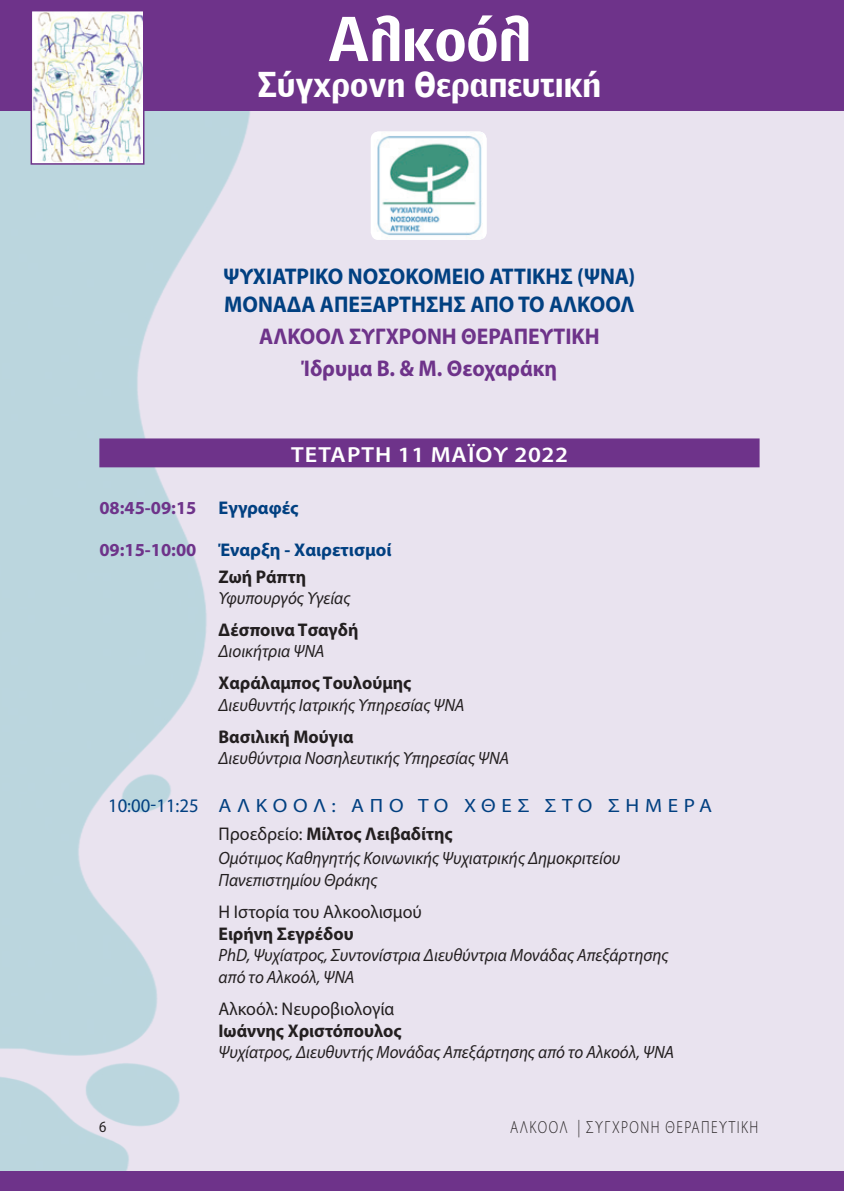
<style>
.page{position:relative;width:844px;height:1191px;background:#fff}
.page>*{position:absolute;margin:0;border:0;box-sizing:border-box;transform-origin:0 0}
.t1{font:700 60.2px "PF Bell Gothic";color:#fff}
.t2{font:700 34.3px "PF Bell Gothic";color:#fff}
.t3{font:700 22.75px "Myriad Pro";color:#014081;scale:.95 1}
.t4{font:700 22.75px/32.2px "Myriad Pro";color:#6e338a;scale:.95 1}
.t5{font:600 21.88px "Myriad Pro";letter-spacing:.04em;color:#fff;scale:1.1 1}
.t6{font:19.25px "Myriad Pro";letter-spacing:.27em;color:#014081}
.t7{font:700 18.38px "Myriad Pro";color:#231f20}
.t8{font:18.38px "Myriad Pro";color:#231f20}
.t9{font:700 18.38px/26.9px "Myriad Pro";color:#014081}
.t10{font:700 18.38px "Myriad Pro";color:#6e338a}
.t11{font:italic 17.85px/21.3px "Myriad Pro";color:#231f20;scale:.95 1}
.t12{font:300 17.5px "Myriad Pro";letter-spacing:.105em;color:#231f20;scale:.8 1}
.t13{font:15.75px "Myriad Pro";color:#231f20;scale:.9 1}
.s1{color:#014081}
.s2{color:#6e338a}
.s3{color:#231f20}
.s4{font-weight:400}
</style>
<div class="page">
<div style="left:0;top:0;width:843px;height:1191px;background:#e9e3ef"></div>
<img style="left:0;top:111px;width:377px;height:1060px">
<div style="left:0;top:0;width:843px;height:111px;background:#6e338a"></div>
<div style="left:0;top:1171px;width:843px;height:20px;background:#6e338a"></div>
<div style="left:99px;top:438px;width:660px;height:29px;background:#6e338a"></div>
<div style="left:370px;top:131px;width:116px;height:109px;background:#fff;border-radius:8px"></div>
<img style="left:374px;top:131px;width:112px;height:109px">
<img style="left:34px;top:13px;width:107px;height:149px">
<div style="left:31px;top:10px;width:113px;height:155px;border:2px solid #6e338a"></div>
<h1 class="t1" style="left:328px;top:2px;width:204px">Αλκοόλ</h1>
<h2 class="t2" style="left:258px;top:64px;width:345px">Σύγχρονη Θεραπευτική</h2>
<p class="t3" style="left:223px;top:262px;width:58px">ΨΥΧΙΑΤΡΙΚΟ</p>
<p class="t3" style="left:347px;top:262px;width:16px">ΝΟΣΟΚΟΜΕΙΟ</p>
<p class="t3" style="left:489px;top:262px;width:14px">ΑΤΤΙΚΗΣ</p>
<p class="t3" style="left:577px;top:262px;width:63px">(ΨΝΑ)</p>
<p class="t3" style="left:224px;top:289px;width:17px">ΜΟΝΑΔΑ</p>
<p class="t3" style="left:320px;top:289px;width:71px">ΑΠΕΞΑΡΤΗΣΗΣ</p>
<p class="t3" style="left:470px;top:289px;width:17px">ΑΠΟ</p>
<p class="t3" style="left:518px;top:289px;width:78px">ΤΟ ΑΛΚΟΟ</p>
<p class="t3" style="left:620px;top:289px;width:16px">Λ</p>
<p class="t4" style="left:259px;top:319px;width:46px">ΑΛΚΟΟ</p>
<p class="t4" style="left:330px;top:319px;width:88px">Λ ΣΥΓΧΡΟΝΗ</p>
<p class="t4" style="left:461px;top:319px;width:31px">ΘΕΡΑΠΕ</p>
<p class="t4" style="left:301px;top:319px;width:278px;text-indent:238px">ΥΤΙΚΗ<br>Ίδρυμα Β. &amp; Μ. Θεοχαράκη</p>
<p class="t5" style="left:291px;top:440px;width:51px">tetαρτη</p>
<p class="t5" style="left:398px;top:440px;width:156px">11 ΜΑΪΟΥ 2022</p>
<p class="t10" style="left:99px;top:495px;width:201px">08:45-09:15 <span class="s1">Εγγραφές</span></p>
<p class="t9" style="left:218px;top:535px;width:174px;text-indent:-119px"><span class="s2">09:15-10:00</span> Έναρξη - Χαιρετισμοί<br><span class="s3">Ζωή Ράπτη</span></p>
<p class="t11" style="left:218px;top:587px;width:140px">Υφυπουργός Υγείας</p>
<p class="t7" style="left:218px;top:618px;width:141px">Δέσποινα Τσαγδή</p>
<p class="t11" style="left:218px;top:640px;width:113px">Διοικήτρια ΨΝΑ</p>
<p class="t7" style="left:218px;top:671px;width:194px">Χαράλαμπος Τουλούμης</p>
<p class="t11" style="left:218px;top:694px;width:260px">Διευθυντής Ιατρικής Υπηρεσίας ΨΝΑ</p>
<p class="t7" style="left:218px;top:724px;width:136px">Βασιλική Μούγια</p>
<p class="t11" style="left:218px;top:747px;width:307px">Διευθύντρια Νοσηλευτικής Υπηρεσίας ΨΝΑ</p>
<p class="t6" style="left:108px;top:794px;width:605px">10:00-11:25 ΑΛΚΟΟΛ: ΑΠΟ ΤΟ ΧΘΕΣ ΣΤΟ ΣΗΜΕΡΑ</p>
<p class="t7" style="left:218px;top:822px;width:236px"><span class="s4">Προεδρείο:</span> Μίλτος Λειβαδίτης</p>
<p class="t11" style="left:218px;top:847px;width:424px">Ομότιμος Καθηγητής Κοινωνικής Ψυχιατρικής Δημοκριτείου<br>Πανεπιστημίου Θράκης</p>
<p class="t8" style="left:218px;top:900px;width:205px">Η Ιστορία του Αλκοολισμού</p>
<p class="t7" style="left:218px;top:921px;width:137px">Ειρήνη Σεγρέδου</p>
<p class="t11" style="left:218px;top:944px;width:475px">PhD, Ψυχίατρος, Συντονίστρια Διευθύντρια Μονάδας Απεξάρτησης από το Αλκοόλ, ΨΝΑ</p>
<p class="t8" style="left:218px;top:997px;width:177px">Αλκοόλ: Νευροβιολογία</p>
<p class="t7" style="left:218px;top:1018px;width:185px">Ιωάννης Χριστόπουλος</p>
<p class="t11" style="left:218px;top:1041px;width:481px">Ψυχίατρος, Διευθυντής Μονάδας Απεξάρτησης από το Αλκοόλ, ΨΝΑ</p>
<p class="t13" style="left:99px;top:1116px;width:10px">6</p>
<p class="t12" style="left:510px;top:1116px;width:311px">aλκοολ | συγχρονη θεραπευτικη</p>
</div>
